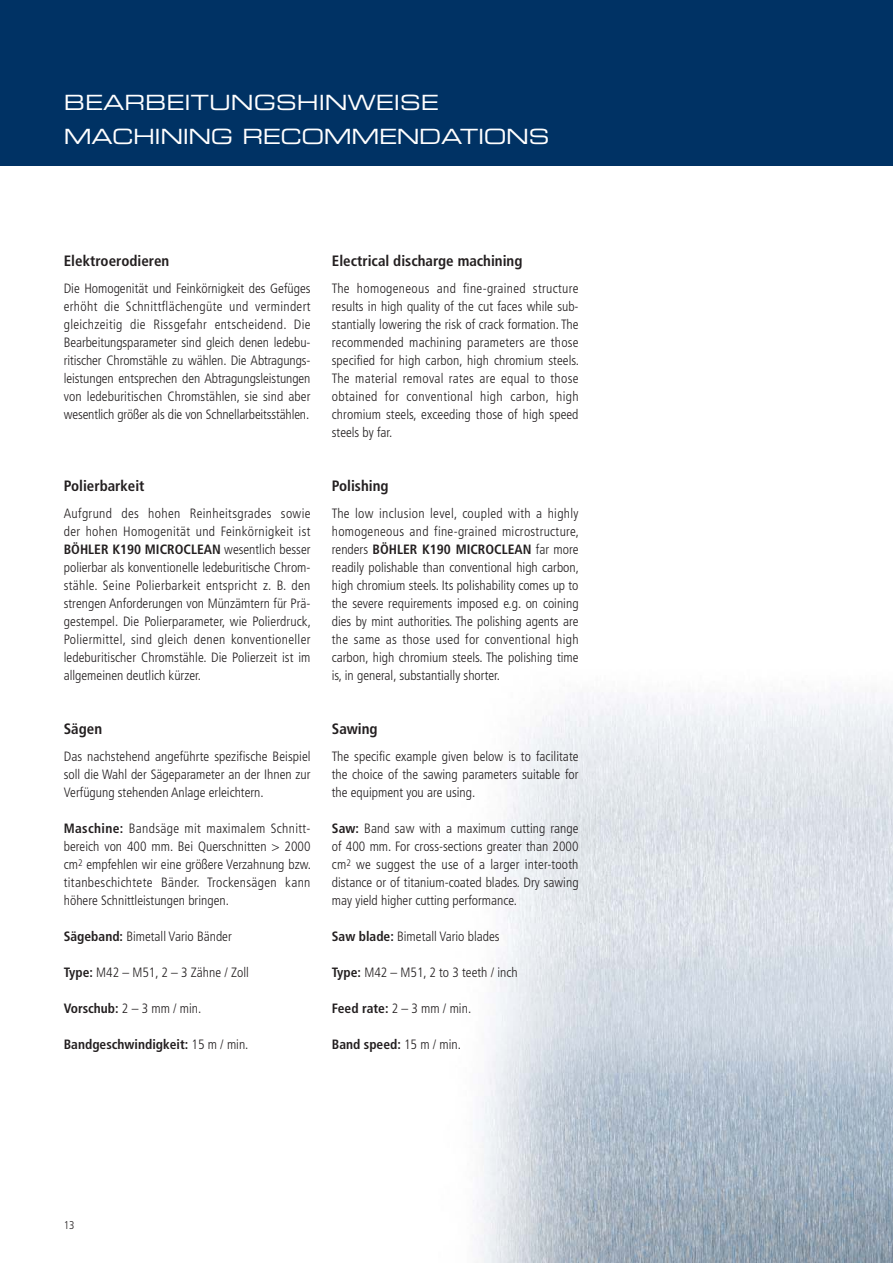
<style>
.page{position:relative;width:893px;height:1263px;background:#fff}
.page>*{position:absolute;margin:0;border:0;box-sizing:border-box;transform-origin:0 0}
.t1{font:21px/34px "Eurostile Extended Two";letter-spacing:-.02em;color:#fff}
.t2{font:700 condensed 15px "Frutiger";color:#231f20}
.t3{font:300 condensed 13.5px/18px "Frutiger";color:#231f20;text-align:justify}
.t4{font:700 condensed 13.5px "Frutiger";color:#231f20}
.t5{font:300 condensed 11.25px "Frutiger";color:#231f20}
.s1{font-weight:700}
.s2{font-weight:300}
</style>
<div class="page">
<div style="left:0;top:0;width:892px;height:166px;background:#003264"></div>
<img style="left:473px;top:692px;width:419px;height:571px">
<h1 class="t1" style="left:64px;top:87px;width:487px">BEARBEITUNGSHINWEISE<br>MACHINING RECOMMENDATIONS</h1>
<p class="t2" style="left:64px;top:255px;width:107px">Elektroerodieren</p>
<p class="t3" style="left:64px;top:281px;width:248px">Die Homogenität und Feinkörnigkeit des Gefüges erhöht die Schnittflächengüte und vermindert gleichzeitig die Rissgefahr entscheidend. Die Bearbeitungsparameter sind gleich denen ledebu&shy;ritischer Chromstähle zu wählen. Die Abtragungs&shy;leistungen entsprechen den Abtragungsleistungen von ledeburitischen Chromstählen, sie sind aber wesentlich größer als die von Schnellarbeitsstählen.</p>
<p class="t2" style="left:64px;top:480px;width:82px">Polierbarkeit</p>
<p class="t3" style="left:64px;top:506px;width:249px">Aufgrund des hohen Reinheitsgrades sowie der hohen Homogenität und Feinkörnigkeit ist <span class="s1">BÖHLER K190 MICROCLEAN</span> wesentlich besser polierbar als konventionelle ledeburitische Chrom&shy;stähle. Seine Polierbarkeit entspricht z. B. den strengen Anforderungen von Münzämtern für Prä&shy;gestempel. Die Polierparameter, wie Polierdruck, Poliermittel, sind gleich denen konventioneller ledeburitischer Chromstähle. Die Polierzeit ist im allgemeinen deutlich kürzer.</p>
<p class="t2" style="left:64px;top:723px;width:40px">Sägen</p>
<p class="t3" style="left:64px;top:749px;width:248px">Das nachstehend angeführte spezifische Beispiel soll die Wahl der Sägeparameter an der Ihnen zur Verfügung stehenden Anlage erleichtern.</p>
<p class="t3" style="left:64px;top:821px;width:249px"><span class="s1">Maschine:</span> Bandsäge mit maximalem Schnitt&shy;bereich von 400 mm. Bei Querschnitten &gt; 2000 cm<sup>2</sup> empfehlen wir eine größere Verzahnung bzw. titanbeschichtete Bänder. Trockensägen kann höhere Schnittleistungen bringen.</p>
<p class="t3" style="left:64px;top:929px;width:169px"><span class="s1">Sägeband:</span> Bimetall Vario Bänder</p>
<p class="t3" style="left:64px;top:965px;width:187px"><span class="s1">Type:</span> M42 – M51, 2 – 3 Zähne / Zoll</p>
<p class="t3" style="left:64px;top:1001px;width:139px"><span class="s1">Vorschub:</span> 2 – 3 mm / min.</p>
<p class="t4" style="left:64px;top:1039px;width:186px">Bandgeschwindigkeit: <span class="s2">15 m / min.</span></p>
<p class="t2" style="left:332px;top:255px;width:192px">Electrical discharge machining</p>
<p class="t3" style="left:332px;top:281px;width:249px">The homogeneous and fine-grained structure results in high quality of the cut faces while sub&shy;stantially lowering the risk of crack formation. The recommended machining parameters are those specified for high carbon, high chromium steels.<br>The material removal rates are equal to those obtained for conventional high carbon, high chromium steels, exceeding those of high speed steels by far.</p>
<p class="t2" style="left:332px;top:480px;width:58px">Polishing</p>
<p class="t3" style="left:332px;top:506px;width:249px">The low inclusion level, coupled with a highly homogeneous and fine-grained microstructure, renders <span class="s1">BÖHLER K190 MICROCLEAN</span> far more readily polishable than conventional high carbon, high chromium steels. Its polishability comes up to the severe requirements imposed e.g. on coining dies by mint authorities. The polishing agents are the same as those used for conventional high carbon, high chromium steels. The polishing time is, in general, substantially shorter.</p>
<p class="t2" style="left:332px;top:723px;width:47px">Sawing</p>
<p class="t3" style="left:332px;top:749px;width:248px">The specific example given below is to facilitate the choice of the sawing parameters suitable for the equipment you are using.</p>
<p class="t3" style="left:332px;top:821px;width:248px"><span class="s1">Saw:</span> Band saw with a maximum cutting range of 400 mm. For cross-sections greater than 2000 cm<sup>2</sup> we suggest the use of a larger inter-tooth distance or of titanium-coated blades. Dry sawing may yield higher cutting performance.</p>
<p class="t3" style="left:332px;top:929px;width:169px"><span class="s1">Saw blade:</span> Bimetall Vario blades</p>
<p class="t3" style="left:332px;top:965px;width:187px"><span class="s1">Type:</span> M42 – M51, 2 to 3 teeth / inch</p>
<p class="t3" style="left:332px;top:1001px;width:141px"><span class="s1">Feed rate:</span> 2 – 3 mm / min.</p>
<p class="t4" style="left:332px;top:1039px;width:131px">Band speed: <span class="s2">15 m / min.</span></p>
<p class="t5" style="left:64px;top:1220px;width:12px">13</p>
</div>
